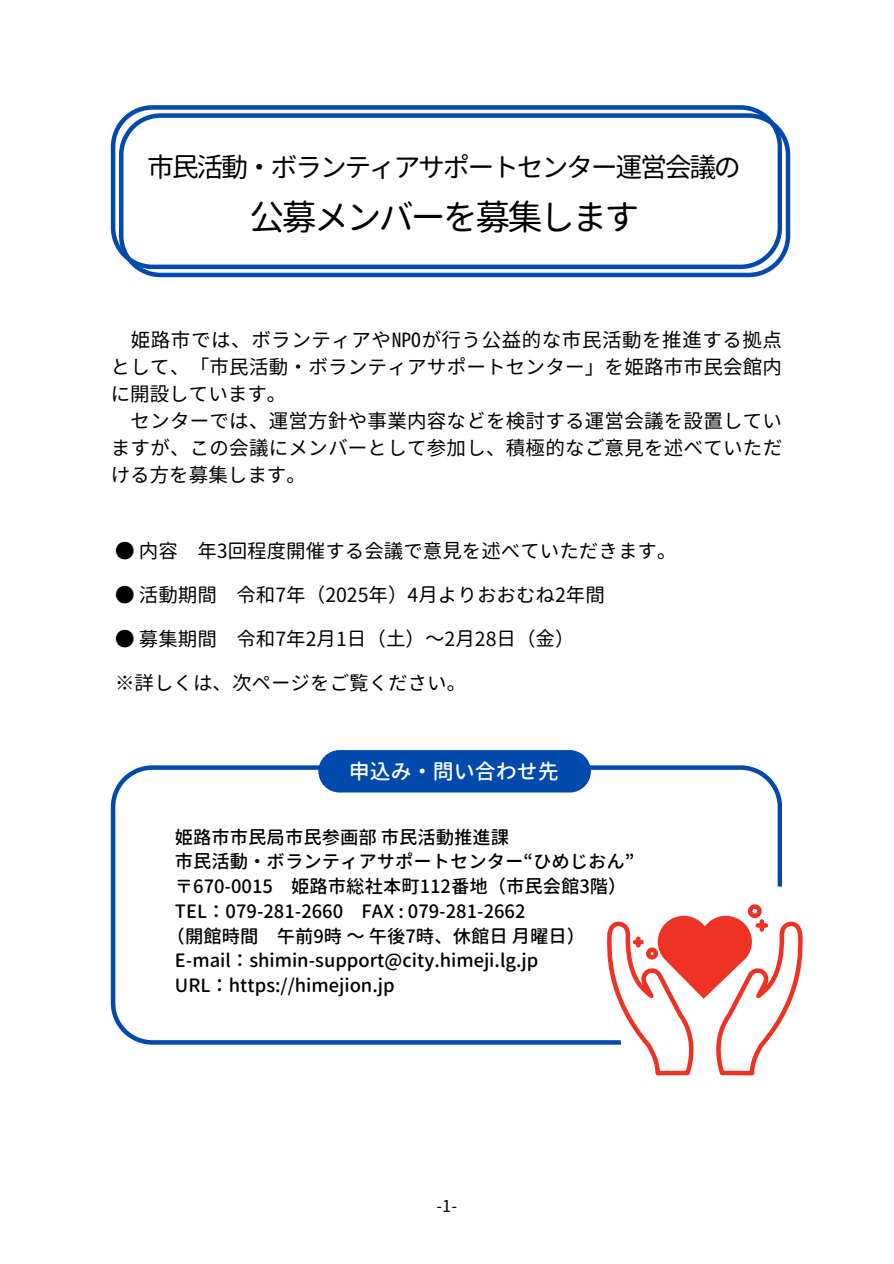
<style>
.page{position:relative;width:894px;height:1264px;background:#fff}
.page>*{position:absolute;margin:0;border:0;box-sizing:border-box;transform-origin:0 0}
.t1{font:35.4px "Gen Jyuu Gothic";letter-spacing:-.09em;color:#000}
.t2{font:27px "Gen Jyuu Gothic";letter-spacing:-.09em;color:#000}
.t3{font:500 21px "Gen Jyuu Gothic";color:#fff}
.t4{font:19.5px "Gen Ei Gothic M R";letter-spacing:.01em;color:#000}
.t5{font:19.5px "Gen Jyuu Gothic";color:#000}
.t6{font:19.5px "Gen Ei Gothic M R";letter-spacing:.03em;color:#000}
.t7{font:500 18.3px "Gen Jyuu Gothic";color:#000}
.t8{font:16.5px "Gen Jyuu Gothic";color:#000}
</style>
<div class="page">
<svg style="left:111px;top:765px;width:670px;height:279px"></svg>
<svg style="left:606px;top:886px;width:197px;height:190px"></svg>
<div style="left:646px;top:947px;width:12px;height:12px;border:5px solid #ee3224;border-radius:50%"></div>
<div style="left:318px;top:750px;width:272px;height:42px;background:#004aad;border-radius:21px"></div>
<svg style="left:111px;top:105px;width:654px;height:147px"></svg>
<svg style="left:119px;top:113px;width:670px;height:164px"></svg>
<p class="t2" style="left:147px;top:148px;width:595px">市民活動・ボランティアサポートセンター運営会議の</p>
<p class="t1" style="left:249px;top:192px;width:392px">公募メンバーを募集します</p>
<h2 class="t6" style="left:131px;top:327px;width:652px">姫路市では、ボランティアやNPOが行う公益的な市民活動を推進する拠点</h2>
<h2 class="t4" style="left:111px;top:354px;width:672px">として、「市民活動・ボランティアサポートセンター」を姫路市市民会館内</h2>
<h2 class="t4" style="left:111px;top:381px;width:177px">に開設しています。</h2>
<h2 class="t4" style="left:130px;top:408px;width:653px">センターでは、運営方針や事業内容などを検討する運営会議を設置してい</h2>
<h2 class="t4" style="left:111px;top:435px;width:672px">ますが、この会議にメンバーとして参加し、積極的なご意見を述べていただ</h2>
<h2 class="t4" style="left:111px;top:462px;width:196px">ける方を募集します。</h2>
<h3 class="t5" style="left:115px;top:537px;width:563px">● 内容 年3回程度開催する会議で意見を述べていただきます。</h3>
<h3 class="t5" style="left:115px;top:581px;width:491px">● 活動期間 令和7年（2025年）4月よりおおむね2年間</h3>
<h3 class="t5" style="left:115px;top:625px;width:461px">● 募集期間 令和7年2月1日（土）～2月28日（金）</h3>
<h3 class="t5" style="left:115px;top:668px;width:352px">※詳しくは、次ページをご覧ください。</h3>
<h4 class="t3" style="left:349px;top:756px;width:211px">申込み・問い合わせ先</h4>
<h1 class="t7" style="left:175px;top:823px;width:336px">姫路市市民局市民参画部市民活動推進課</h1>
<h1 class="t7" style="left:175px;top:848px;width:460px">市民活動・ボランティアサポートセンター“ひめじおん”</h1>
<h1 class="t7" style="left:175px;top:873px;width:453px">〒670-0015 姫路市総社本町112番地（市民会館3階）</h1>
<h1 class="t7" style="left:175px;top:898px;width:352px">TEL：079-281-2660 FAX : 079-281-2662</h1>
<h1 class="t7" style="left:167px;top:922px;width:420px">（開館時間 午前9時～午後7時、休館日月曜日）</h1>
<h1 class="t7" style="left:175px;top:947px;width:365px">E-mail：shimin-support@city.himeji.lg.jp</h1>
<h1 class="t7" style="left:175px;top:972px;width:221px">URL：https://himejion.jp</h1>
<h5 class="t8" style="left:436px;top:1193px;width:22px">-1-</h5>
</div>
